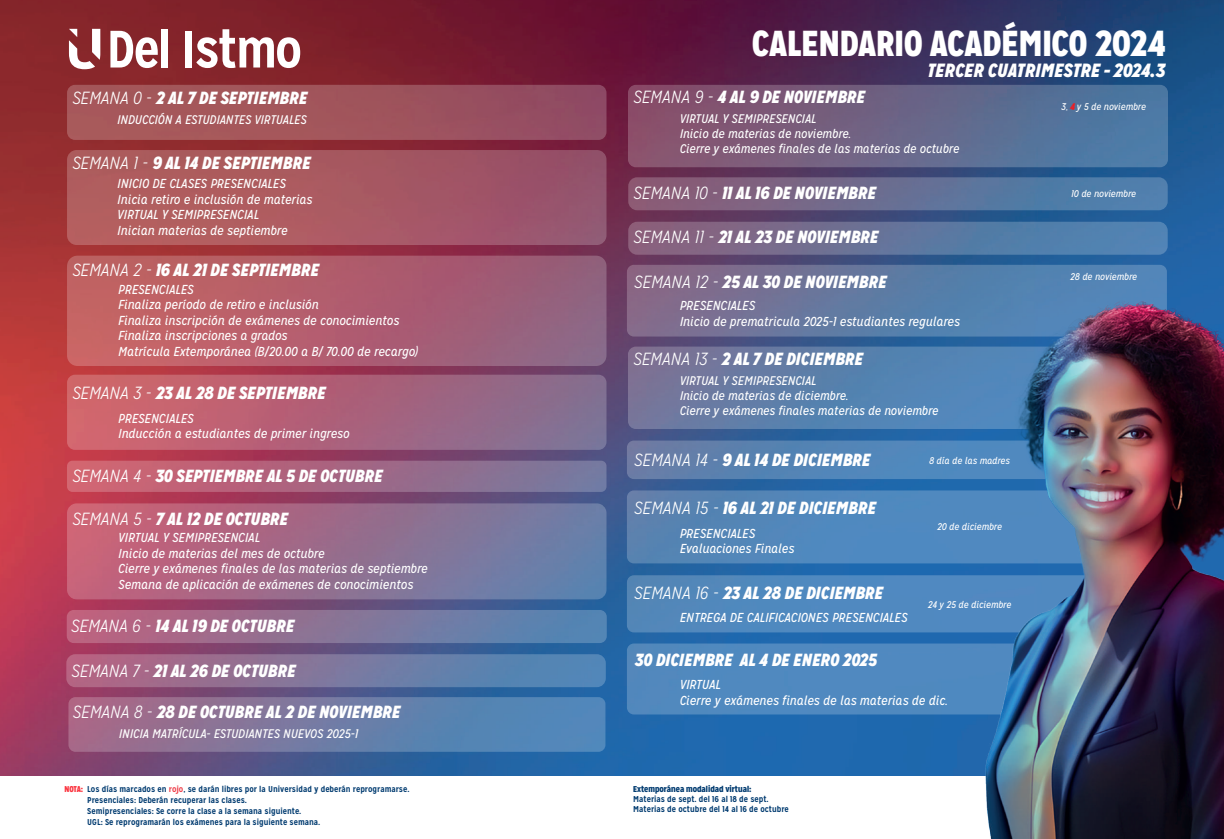
<style>
.page{position:relative;width:1224px;height:839px;background:#fff}
.page>*{position:absolute;margin:0;border:0;box-sizing:border-box;transform-origin:0 0}
.t1{font:900 36px "Mission Gothic";color:#fff}
.t2{font:italic 900 19.1px "Mission Gothic";color:#fff}
.t3{font:italic 900 17.6px "Mission Gothic";color:#fff}
.t4{font:italic 13px/15.6px "Mission Gothic";color:#fff}
.t5{font:italic 12.5px/15px "Mission Gothic";color:#fff}
.t6{font:italic 9.7px "Mission Gothic";color:#fff}
.t7{font:700 8.5px/11px "Mission Gothic";color:#003b70}
.t8{font:900 8.5px "Mission Gothic";color:#003b70}
.s1{font-weight:300}
.s2{font-weight:900;color:#ee1d23}
.s3{font-weight:900;color:#fb333e}
.s4{color:#ee3d48}
</style>
<div class="page">
<img style="left:0;top:0;width:1224px;height:776px">
<svg style="left:69px;top:29px;width:31px;height:40px"></svg>
<svg style="left:110px;top:31px;width:48px;height:37px"></svg>
<div style="left:161px;top:29px;width:7px;height:38px;background:#fff"></div>
<div style="left:185px;top:31px;width:7px;height:36px;background:#fff"></div>
<svg style="left:196px;top:29px;width:104px;height:39px"></svg>
<div style="left:628px;top:85px;width:540px;height:82px;background:linear-gradient(to right,#8d4e67,#477ca8);border-radius:8px"></div>
<svg style="left:628px;top:346px;width:540px;height:83px;background:#657aa3"></svg>
<div style="left:628px;top:177px;width:540px;height:33px;background:linear-gradient(to right,#8e5972,#4583b3);border-radius:9px"></div>
<div style="left:628px;top:221px;width:540px;height:33px;background:linear-gradient(to right,#8a607a,#4487b9);border-radius:9px"></div>
<div style="left:627px;top:265px;width:540px;height:71px;background:linear-gradient(to right,#816a88,#4589bd);border-radius:7px"></div>
<svg style="left:627px;top:440px;width:540px;height:39px;background:#5a80af"></svg>
<div style="left:627px;top:490px;width:540px;height:73px;background:#5386b8;border-radius:7px"></div>
<div style="left:627px;top:575px;width:540px;height:57px;background:#5089be;border-radius:7px"></div>
<div style="left:627px;top:643px;width:540px;height:71px;background:#5089bf;border-radius:7px"></div>
<div style="left:68px;top:696px;width:537px;height:55px;background:linear-gradient(to right,#a76986,#428cc0);border-radius:7px"></div>
<div style="left:67px;top:85px;width:540px;height:55px;background:linear-gradient(to right,#ab5b58,#924c62);border-radius:8px"></div>
<div style="left:67px;top:150px;width:540px;height:95px;background:linear-gradient(to right,#b7605a,#97526c);border-radius:10px"></div>
<div style="left:67px;top:503px;width:540px;height:96px;background:linear-gradient(to right,#ce5d72,#6080ab);border-radius:10px"></div>
<div style="left:67px;top:255px;width:540px;height:111px;background:linear-gradient(to right,#cb6160,#915e7f);border-radius:10px"></div>
<div style="left:67px;top:609px;width:540px;height:33px;background:linear-gradient(to right,#c2607a,#4e87b6);border-radius:7px"></div>
<div style="left:67px;top:374px;width:540px;height:75px;background:linear-gradient(to right,#d76067,#806b91);border-radius:8px"></div>
<div style="left:67px;top:460px;width:540px;height:31px;background:linear-gradient(to right,#d65e6b,#73759e);border-radius:5px"></div>
<div style="left:66px;top:653px;width:540px;height:33px;background:linear-gradient(to right,#b76480,#468abb);border-radius:9px"></div>
<img style="left:878px;top:294px;width:346px;height:544px">
<h3 class="t3" style="left:72px;top:86px;width:237px"><span class="s1">SEMANA 0 -</span> 2 AL 7 DE SEPTIEMBRE</h3>
<p class="t5" style="left:117px;top:112px;width:191px">INDUCCIÓN A ESTUDIANTES VIRTUALES</p>
<h3 class="t3" style="left:72px;top:151px;width:240px"><span class="s1">SEMANA 1 -</span> 9 AL 14 DE SEPTIEMBRE</h3>
<p class="t4" style="left:117px;top:176px;width:197px">INICIO DE CLASES PRESENCIALES<br>Inicia retiro e inclusión de materias<br>VIRTUAL Y SEMIPRESENCIAL<br>Inician materias de septiembre</p>
<h3 class="t3" style="left:72px;top:258px;width:248px"><span class="s1">SEMANA 2 -</span> 16 AL 21 DE SEPTIEMBRE</h3>
<p class="t4" style="left:118px;top:281px;width:301px">PRESENCIALES<br>Finaliza período de retiro e inclusión<br>Finaliza inscripción de exámenes de conocimientos Finaliza inscripciones a grados<br>Matrícula Extemporánea (B/20.00 a B/ 70.00 de recargo)</p>
<h3 class="t3" style="left:72px;top:381px;width:255px"><span class="s1">SEMANA 3 -</span> 23 AL 28 DE SEPTIEMBRE</h3>
<p class="t4" style="left:118px;top:410px;width:233px">PRESENCIALES<br>Inducción a estudiantes de primer ingreso</p>
<h3 class="t3" style="left:72px;top:464px;width:312px"><span class="s1">SEMANA 4 -</span> 30 SEPTIEMBRE AL 5 DE OCTUBRE</h3>
<h3 class="t3" style="left:72px;top:507px;width:218px"><span class="s1">SEMANA 5 -</span> 7 AL 12 DE OCTUBRE</h3>
<p class="t4" style="left:118px;top:529px;width:311px">VIRTUAL Y SEMIPRESENCIAL<br>Inicio de materias del mes de octubre<br>Cierre y exámenes finales de las materias de septiembre Semana de aplicación de exámenes de conocimientos</p>
<h3 class="t3" style="left:71px;top:614px;width:225px"><span class="s1">SEMANA 6 -</span> 14 AL 19 DE OCTUBRE</h3>
<h3 class="t3" style="left:71px;top:658px;width:226px"><span class="s1">SEMANA 7 -</span> 21 AL 26 DE OCTUBRE</h3>
<h3 class="t3" style="left:73px;top:699px;width:329px"><span class="s1">SEMANA 8 -</span> 28 DE OCTUBRE AL 2 DE NOVIEMBRE</h3>
<p class="t5" style="left:119px;top:725px;width:241px">INICIA MATRÍCULA- ESTUDIANTES NUEVOS 2025-1</p>
<h1 class="t1" style="left:752px;top:20px;width:415px">CALENDARIO ACADÉMICO 2024</h1>
<h2 class="t2" style="left:927px;top:57px;width:239px">TERCER CUATRIMESTRE - 2024.3</h2>
<p class="t6" style="left:1061px;top:101px;width:86px">3, <span class="s2">4</span> y 5 de noviembre</p>
<h3 class="t3" style="left:633px;top:85px;width:233px"><span class="s1">SEMANA 9 -</span> 4 AL 9 DE NOVIEMBRE</h3>
<p class="t5" style="left:680px;top:111px;width:281px">VIRTUAL Y SEMIPRESENCIAL<br>Inicio de materias de noviembre.<br>Cierre y exámenes finales de las materias de octubre</p>
<h3 class="t3" style="left:633px;top:181px;width:244px"><span class="s1">SEMANA 10 -</span> 11 AL 16 DE NOVIEMBRE</h3>
<h3 class="t3" style="left:633px;top:226px;width:247px"><span class="s1">SEMANA 11 -</span> 21 AL 23 DE NOVIEMBRE</h3>
<h3 class="t3" style="left:634px;top:270px;width:254px"><span class="s1">SEMANA 12 -</span> 25 AL 30 DE NOVIEMBRE</h3>
<p class="t4" style="left:680px;top:297px;width:282px">PRESENCIALES<br>Inicio de prematricula 2025-1 estudiantes regulares</p>
<h3 class="t3" style="left:633px;top:347px;width:231px"><span class="s1">SEMANA 13 -</span> 2 AL 7 DE DICIEMBRE</h3>
<p class="t5" style="left:680px;top:373px;width:260px">VIRTUAL Y SEMIPRESENCIAL<br>Inicio de materias de diciembre.<br>Cierre y exámenes finales materias de noviembre</p>
<h3 class="t3" style="left:634px;top:448px;width:238px"><span class="s1">SEMANA 14 -</span> 9 AL 14 DE DICIEMBRE</h3>
<h3 class="t3" style="left:634px;top:496px;width:243px"><span class="s1">SEMANA 15 -</span> 16 AL 21 DE DICIEMBRE</h3>
<p class="t4" style="left:680px;top:525px;width:116px">PRESENCIALES<br>Evaluaciones Finales</p>
<h3 class="t3" style="left:634px;top:580px;width:251px"><span class="s1">SEMANA 16 -</span> 23 AL 28 DE DICIEMBRE</h3>
<p class="t4" style="left:680px;top:609px;width:229px">ENTREGA DE CALIFICACIONES PRESENCIALES</p>
<h3 class="t3" style="left:635px;top:648px;width:243px">30 DICIEMBRE AL 4 DE ENERO 2025</h3>
<p class="t6" style="left:929px;top:454px;width:82px">8 día de las madres</p>
<p class="t6" style="left:937px;top:520px;width:66px">20 de diciembre</p>
<p class="t6" style="left:928px;top:598px;width:85px">24 y 25 de diciembre</p>
<p class="t4" style="left:680px;top:676px;width:270px">VIRTUAL<br>Cierre y exámenes finales de las materias de dic.</p>
<p class="t6" style="left:1071px;top:187px;width:66px">10 de noviembre</p>
<p class="t6" style="left:1070px;top:271px;width:68px">28 de noviembre</p>
<p class="t7" style="left:87px;top:783px;width:324px;text-indent:-23px"><span class="s3">NOTA:</span> Los días marcados en <span class="s4">rojo</span>, se darán libres por la Universidad y deberán reprogramarse.<br>Presenciales: Deberán recuperar las clases.<br>Semipresenciales: Se corre la clase a la semana siguiente.<br>UGL: Se reprogramarán los exámenes para la siguiente semana.</p>
<p class="t8" style="left:633px;top:783px;width:120px">Extemporánea modalidad virtual:</p>
<p class="t7" style="left:633px;top:793px;width:157px;line-height:10.2px">Materias de sept. del 16 al 18 de sept.<br>Materias de octubre del 14 al 16 de octubre</p>
</div>
